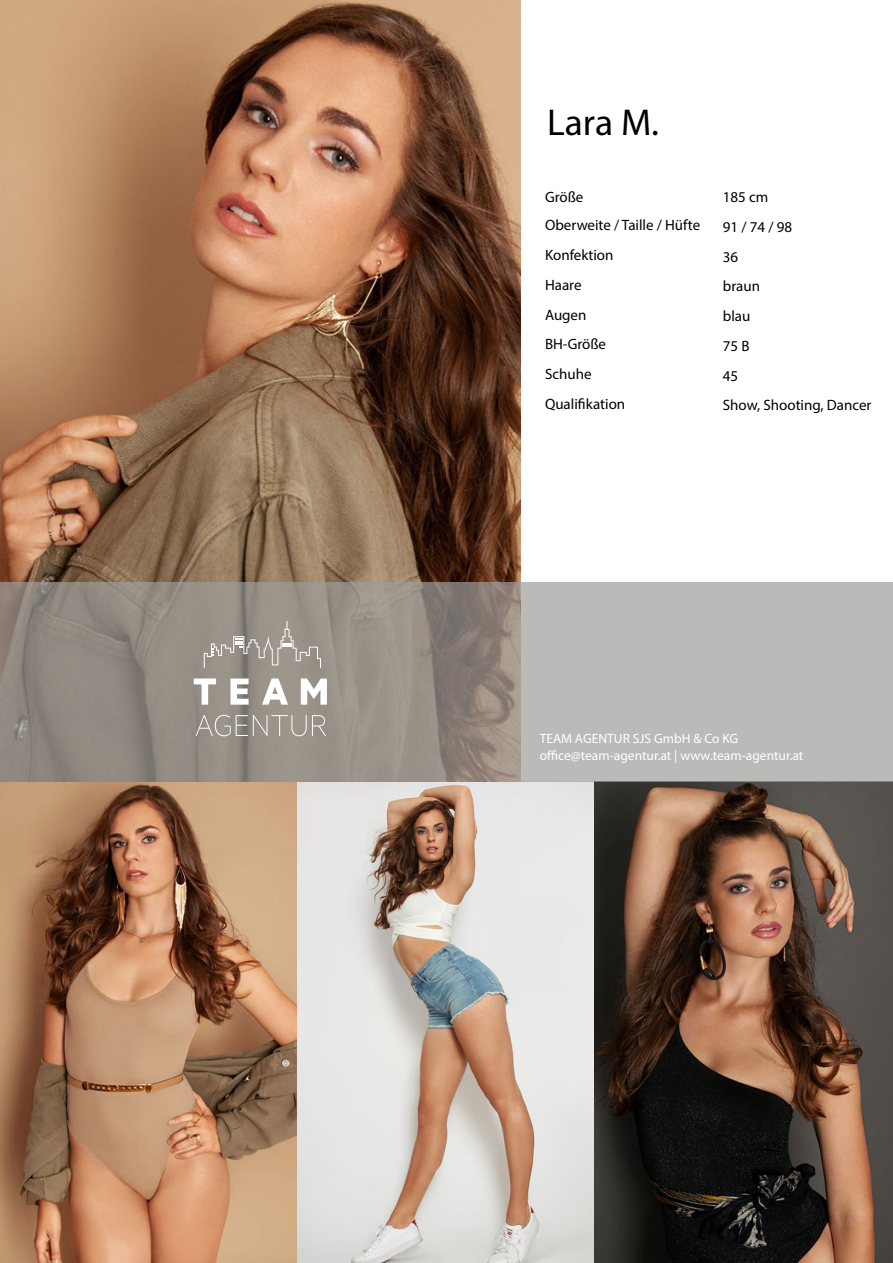
<style>
.page{position:relative;width:893px;height:1263px;background:#fff}
.page>*{position:absolute;margin:0;border:0;box-sizing:border-box;transform-origin:0 0}
.Name{font:37.5px "Myriad Pro";color:#000}
.Kategorien{font:15px "Myriad Pro";color:#000}
.Text{font:15px "Myriad Pro";color:#000}
.t1{font:13.5px/16.5px "Myriad Pro";color:#fff}
</style>
<div class="page">
<img style="left:0;top:782px;width:893px;height:481px">
<img style="left:0;top:0;width:521px;height:582px">
<svg style="left:0;top:582px;width:893px;height:200px;background:#a49f9a"></svg>
<svg style="left:194px;top:678px;width:22px;height:27px"></svg>
<svg style="left:230px;top:678px;width:19px;height:27px"></svg>
<svg style="left:262px;top:678px;width:26px;height:27px"></svg>
<svg style="left:301px;top:678px;width:26px;height:27px"></svg>
<svg style="left:196px;top:715px;width:130px;height:21px;background:#a49e96"></svg>
<svg style="left:204px;top:621px;width:117px;height:47px;background:#a19a92"></svg>
<p class="Name" style="left:547px;top:99px;width:113px">Lara M.</p>
<p class="Kategorien" style="left:545px;top:188px;width:40px">Größe</p>
<p class="Text" style="left:723px;top:188px;width:47px">185 cm</p>
<p class="Kategorien" style="left:545px;top:216px;width:157px">Oberweite / Taille / Hüfte</p>
<p class="Text" style="left:723px;top:218px;width:71px">91 / 74 / 98</p>
<p class="Kategorien" style="left:545px;top:246px;width:70px">Konfektion</p>
<p class="Text" style="left:723px;top:247px;width:17px">36</p>
<p class="Kategorien" style="left:545px;top:276px;width:38px">Haare</p>
<p class="Text" style="left:723px;top:277px;width:39px">braun</p>
<p class="Kategorien" style="left:545px;top:305px;width:43px">Augen</p>
<p class="Text" style="left:723px;top:307px;width:29px">blau</p>
<p class="Kategorien" style="left:545px;top:335px;width:63px">BH-Größe</p>
<p class="Text" style="left:723px;top:337px;width:28px">75 B</p>
<p class="Kategorien" style="left:545px;top:365px;width:48px">Schuhe</p>
<p class="Text" style="left:723px;top:366px;width:17px">45</p>
<p class="Kategorien" style="left:545px;top:395px;width:82px">Qualifikation</p>
<p class="Text" style="left:723px;top:396px;width:150px">Show, Shooting, Dancer</p>
<p class="t1" style="left:540px;top:730px;width:265px">TEAM AGENTUR SJS GmbH &amp; Co KG office@team-agentur.at | www.team-agentur.at</p>
</div>
